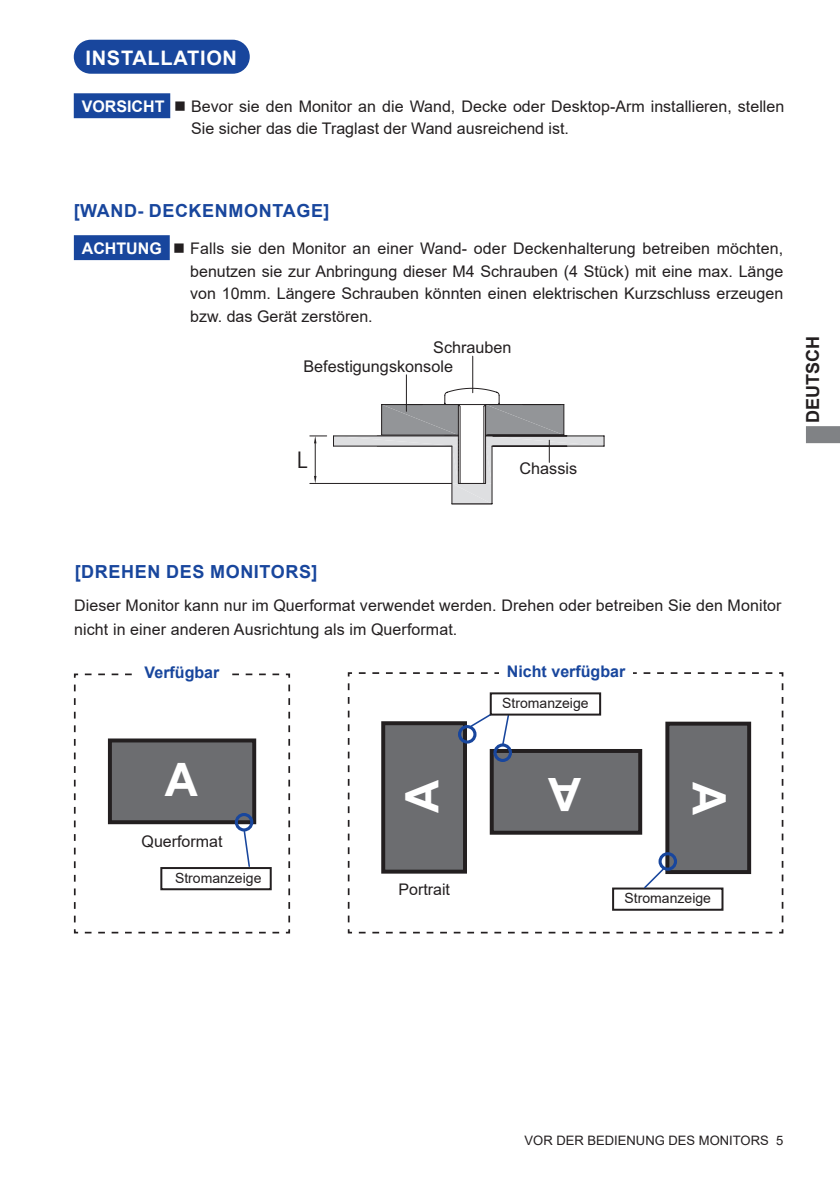
<style>
.page{position:relative;width:840px;height:1191px;background:#fff}
.page>*{position:absolute;margin:0;border:0;box-sizing:border-box;transform-origin:0 0}
.t1{font:700 46px "Arial";color:#fff}
.t2{font:21.6px "Koz Go Pro Regular 90 msp RKSJ H";color:#231f20}
.t3{font:700 20px "Arial";letter-spacing:.035em;color:#fff}
.t4{font:700 18px "Arial";letter-spacing:.035em;color:#18469d}
.t5{font:700 18px "Arial";color:#231f20}
.t6{font:16.2px "Arial";color:#231f20}
.t7{font:16px/22.6px "Arial";color:#231f20}
.t8{font:700 16px "Arial";color:#18469d}
.t9{font:700 16px "Arial";color:#fff}
.t10{font:14px "Arial";color:#231f20}
.t11{font:13px "Arial";color:#231f20}
</style>
<div class="page">
<svg style="left:806px;top:426px;width:33px;height:17px"></svg>
<div style="left:75px;top:41px;width:173px;height:32px;background:#18469d;border-radius:16px"></div>
<div style="left:74px;top:40px;width:175px;height:34px;border:2px solid #18469d;border-radius:16px"></div>
<div style="left:74px;top:235px;width:96px;height:25px;background:#18469d;border:2px solid #18469d"></div>
<svg style="left:309px;top:355px;width:295px;height:129px"></svg>
<svg style="left:314px;top:436px;width:2px;height:7px"></svg>
<svg style="left:314px;top:476px;width:2px;height:7px"></svg>
<svg style="left:333px;top:387px;width:270px;height:117px"></svg>
<svg style="left:73px;top:673px;width:218px;height:261px"></svg>
<div style="left:110px;top:740px;width:144px;height:82px;background:#6c6d70"></div>
<div style="left:108px;top:738px;width:148px;height:86px;border:4px solid #231f20"></div>
<div style="left:235px;top:813px;width:18px;height:18px;border:3px solid #18469d;border-radius:50%"></div>
<svg style="left:347px;top:672px;width:436px;height:262px"></svg>
<div style="left:491px;top:751px;width:149px;height:81px;background:#6c6d70"></div>
<div style="left:489px;top:749px;width:152px;height:85px;border:4px solid #231f20"></div>
<div style="left:383px;top:723px;width:81px;height:148px;background:#6c6d70"></div>
<div style="left:381px;top:721px;width:85px;height:152px;border:4px solid #231f20"></div>
<div style="left:667px;top:723px;width:81px;height:149px;background:#6c6d70"></div>
<div style="left:665px;top:721px;width:85px;height:153px;border:4px solid #231f20"></div>
<div style="left:457px;top:725px;width:19px;height:18px;border:3px solid #18469d;border-radius:50%"></div>
<div style="left:493px;top:743px;width:18px;height:19px;border:3px solid #18469d;border-radius:50%"></div>
<div style="left:658px;top:852px;width:18px;height:18px;border:3px solid #18469d;border-radius:50%"></div>
<div style="left:137px;top:664px;width:90px;height:24px;background:#fff"></div>
<svg style="left:242px;top:828px;width:9px;height:39px"></svg>
<div style="left:160px;top:867px;width:111px;height:23px;border:2px solid #231f20"></div>
<svg style="left:467px;top:712px;width:26px;height:17px"></svg>
<svg style="left:500px;top:715px;width:10px;height:32px"></svg>
<div style="left:489px;top:692px;width:111px;height:23px;border:2px solid #231f20"></div>
<div style="left:611px;top:887px;width:112px;height:23px;border:2px solid #231f20"></div>
<svg style="left:642px;top:867px;width:23px;height:22px"></svg>
<div style="left:499px;top:663px;width:133px;height:25px;background:#fff"></div>
<div style="left:74px;top:93px;width:96px;height:25px;background:#18469d;border:2px solid #18469d"></div>
<p class="t3" style="left:85px;top:44px;width:153px">INSTALLATION</p>
<p class="t9" style="left:82px;top:95px;width:84px">VORSICHT</p>
<p class="t7" style="left:191px;top:95px;width:594px;text-indent:-17px">■ Bevor sie den Monitor an die Wand, Decke oder Desktop-Arm installieren, stellen<br>Sie sicher das die Traglast der Wand ausreichend ist.</p>
<p class="t4" style="left:74px;top:198px;width:257px">[WAND- DECKENMONTAGE]</p>
<p class="t9" style="left:82px;top:237px;width:81px">ACHTUNG</p>
<p class="t7" style="left:190px;top:237px;width:594px;text-align:justify;text-indent:-17px">■ Falls sie den Monitor an einer Wand- oder Deckenhalterung betreiben möchten, benutzen sie zur Anbringung dieser M4 Schrauben (4 Stück) mit eine max. Länge von 10mm. Längere Schrauben könnten einen elektrischen Kurzschluss erzeugen bzw. das Gerät zerstören.</p>
<p class="t6" style="left:433px;top:337px;width:80px">Schrauben</p>
<p class="t6" style="left:303px;top:356px;width:151px">Befestigungskonsole</p>
<h2 class="t2" style="left:297px;top:446px;width:12px">L</h2>
<p class="t6" style="left:519px;top:457px;width:59px">Chassis</p>
<p class="t5" style="left:799px;top:422px;width:88px;rotate:-90deg">DEUTSCH</p>
<p class="t4" style="left:75px;top:559px;width:244px">[DREHEN DES MONITORS]</p>
<p class="t7" style="left:74px;top:593px;width:708px;line-height:24px">Dieser Monitor kann nur im Querformat verwendet werden. Drehen oder betreiben Sie den Monitor nicht in einer anderen Ausrichtung als im Querformat.</p>
<p class="t8" style="left:144px;top:661px;width:76px">Verfügbar</p>
<p class="t7" style="left:141px;top:830px;width:82px">Querformat</p>
<p class="t10" style="left:175px;top:869px;width:88px">Stromanzeige</p>
<p class="t8" style="left:506px;top:660px;width:120px">Nicht verfügbar</p>
<p class="t10" style="left:502px;top:693px;width:88px">Stromanzeige</p>
<h1 class="t1" style="left:581px;top:826px;width:35px;rotate:-180deg">A</h1>
<h1 class="t1" style="left:389px;top:813px;width:35px;rotate:-90deg">A</h1>
<h1 class="t1" style="left:741px;top:782px;width:35px;rotate:90deg">A</h1>
<p class="t7" style="left:398px;top:878px;width:53px">Portrait</p>
<p class="t10" style="left:624px;top:888px;width:88px">Stromanzeige</p>
<p class="t11" style="left:524px;top:1131px;width:260px">VOR DER BEDIENUNG DES MONITORS 5</p>
</div>
